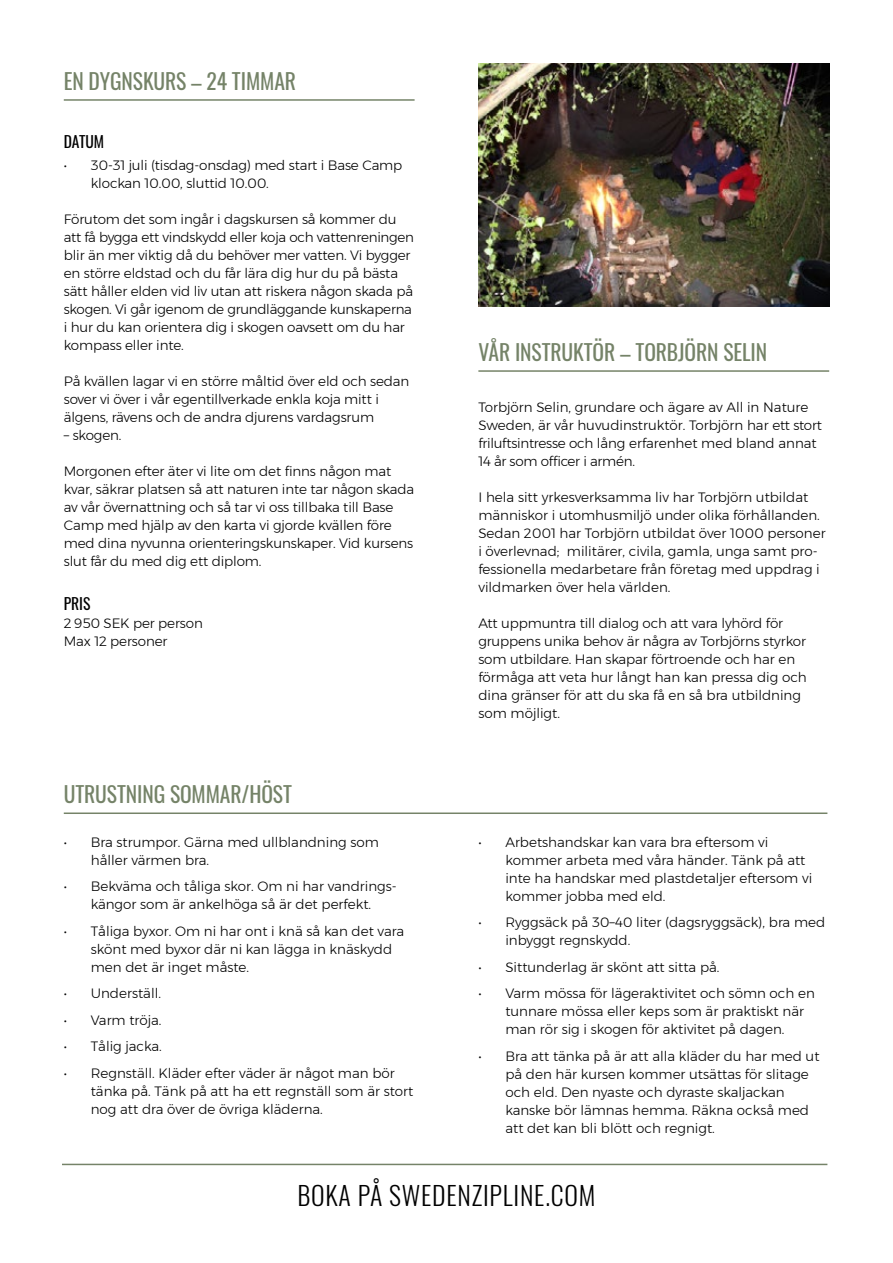
<style>
.page{position:relative;width:893px;height:1263px;background:#fff}
.page>*{position:absolute;margin:0;border:0;box-sizing:border-box;transform-origin:0 0}
.t1{font:300 25.8px "Oswald";letter-spacing:.03em;color:#000}
.t2{font:21.6px "Oswald";letter-spacing:-.005em;color:#758368}
.t3{font:15.6px "Oswald";letter-spacing:-.005em;color:#000}
.t4{font:300 13.5px/18px "Montserrat";color:#000}
</style>
<div class="page">
<hr style="left:0;top:0;width:1px;height:1263px;background:#c7c9b2">
<hr style="left:62px;top:1164px;width:765px;height:1px;background:#758368">
<hr style="left:64px;top:812px;width:763px;height:2px;background:#758368">
<hr style="left:64px;top:99px;width:351px;height:2px;background:#758368">
<img style="left:478px;top:64px;width:351px;height:242px">
<hr style="left:478px;top:370px;width:351px;height:2px;background:#758368">
<h2 class="t2" style="left:64px;top:62px;width:234px">EN DYGNSKURS – 24 TIMMAR</h2>
<p class="t3" style="left:64px;top:128px;width:42px">DATUM</p>
<p class="t4" style="left:91px;top:156px;width:313px;text-indent:-27px">• 30-31 juli (tisdag-onsdag) med start i Base Camp klockan 10.00, sluttid 10.00.</p>
<p class="t4" style="left:64px;top:210px;width:352px">Förutom det som ingår i dagskursen så kommer du att få bygga ett vindskydd eller koja och vattenreningen blir än mer viktig då du behöver mer vatten. Vi bygger en större eldstad och du får lära dig hur du på bästa sätt håller elden vid liv utan att riskera någon skada på skogen. Vi går igenom de grundläggande kunskaperna i hur du kan orientera dig i skogen oavsett om du har kompass eller inte.</p>
<p class="t4" style="left:64px;top:372px;width:347px">På kvällen lagar vi en större måltid över eld och sedan sover vi över i vår egentillverkade enkla koja mitt i älgens, rävens och de andra djurens vardagsrum</p>
<p class="t4" style="left:64px;top:426px;width:59px">– skogen.</p>
<p class="t4" style="left:64px;top:462px;width:352px">Morgonen efter äter vi lite om det finns någon mat kvar, säkrar platsen så att naturen inte tar någon skada av vår övernattning och så tar vi oss tillbaka till Base Camp med hjälp av den karta vi gjorde kvällen före med dina nyvunna orienteringskunskaper. Vid kursens slut får du med dig ett diplom.</p>
<p class="t3" style="left:64px;top:589px;width:28px">PRIS</p>
<p class="t4" style="left:64px;top:614px;width:141px">2 950 SEK per person<br>Max 12 personer</p>
<h2 class="t2" style="left:64px;top:775px;width:230px">UTRUSTNING SOMMAR/HÖST</h2>
<p class="t4" style="left:91px;top:833px;width:290px;text-indent:-27px">• Bra strumpor. Gärna med ullblandning som håller värmen bra.</p>
<p class="t4" style="left:64px;top:877px;width:334px;text-align:center">• Bekväma och tåliga skor. Om ni har vandrings&shy;kängor som är ankelhöga så är det perfekt.</p>
<p class="t4" style="left:91px;top:922px;width:315px;text-indent:-27px">• Tåliga byxor. Om ni har ont i knä så kan det vara skönt med byxor där ni kan lägga in knäskydd men det är inget måste.</p>
<p class="t4" style="left:64px;top:984px;width:99px">• Underställ.</p>
<p class="t4" style="left:64px;top:1011px;width:99px">• Varm tröja.</p>
<p class="t4" style="left:64px;top:1037px;width:100px">• Tålig jacka.</p>
<p class="t4" style="left:91px;top:1064px;width:324px;text-indent:-27px">• Regnställ. Kläder efter väder är något man bör tänka på. Tänk på att ha ett regnställ som är stort nog att dra över de övriga kläderna.</p>
<h2 class="t2" style="left:478px;top:333px;width:290px">VÅR INSTRUKTÖR – TORBJÖRN SELIN</h2>
<p class="t4" style="left:478px;top:398px;width:345px">Torbjörn Selin, grundare och ägare av All in Nature Sweden, är vår huvudinstruktör. Torbjörn har ett stort friluftsintresse och lång erfarenhet med bland annat 14 år som officer i armén.</p>
<p class="t4" style="left:478px;top:488px;width:349px">I hela sitt yrkesverksamma liv har Torbjörn utbildat människor i utomhusmiljö under olika förhållanden.<br>Sedan 2001 har Torbjörn utbildat över 1000 personer i överlevnad; militärer, civila, gamla, unga samt pro&shy;fessionella medarbetare från företag med uppdrag i vildmarken över hela världen.</p>
<p class="t4" style="left:478px;top:614px;width:330px">Att uppmuntra till dialog och att vara lyhörd för gruppens unika behov är några av Torbjörns styrkor som utbildare. Han skapar förtroende och har en förmåga att veta hur långt han kan pressa dig och dina gränser för att du ska få en så bra utbildning som möjligt.</p>
<p class="t4" style="left:505px;top:833px;width:308px;text-indent:-27px">• Arbetshandskar kan vara bra eftersom vi kommer arbeta med våra händer. Tänk på att inte ha handskar med plastdetaljer eftersom vi kommer jobba med eld.</p>
<p class="t4" style="left:505px;top:913px;width:321px;text-indent:-27px">• Ryggsäck på 30–40 liter (dagsryggsäck), bra med inbyggt regnskydd.</p>
<p class="t4" style="left:478px;top:958px;width:243px">• Sittunderlag är skönt att sitta på.</p>
<p class="t4" style="left:505px;top:984px;width:311px;text-indent:-27px">• Varm mössa för lägeraktivitet och sömn och en tunnare mössa eller keps som är praktiskt när man rör sig i skogen för aktivitet på dagen.</p>
<p class="t4" style="left:505px;top:1047px;width:316px;text-indent:-27px">• Bra att tänka på är att alla kläder du har med ut på den här kursen kommer utsättas för slitage och eld. Den nyaste och dyraste skaljackan kanske bör lämnas hemma. Räkna också med att det kan bli blött och regnigt.</p>
<h1 class="t1" style="left:297px;top:1172px;width:300px">BOKA PÅ SWEDENZIPLINE.COM</h1>
</div>
